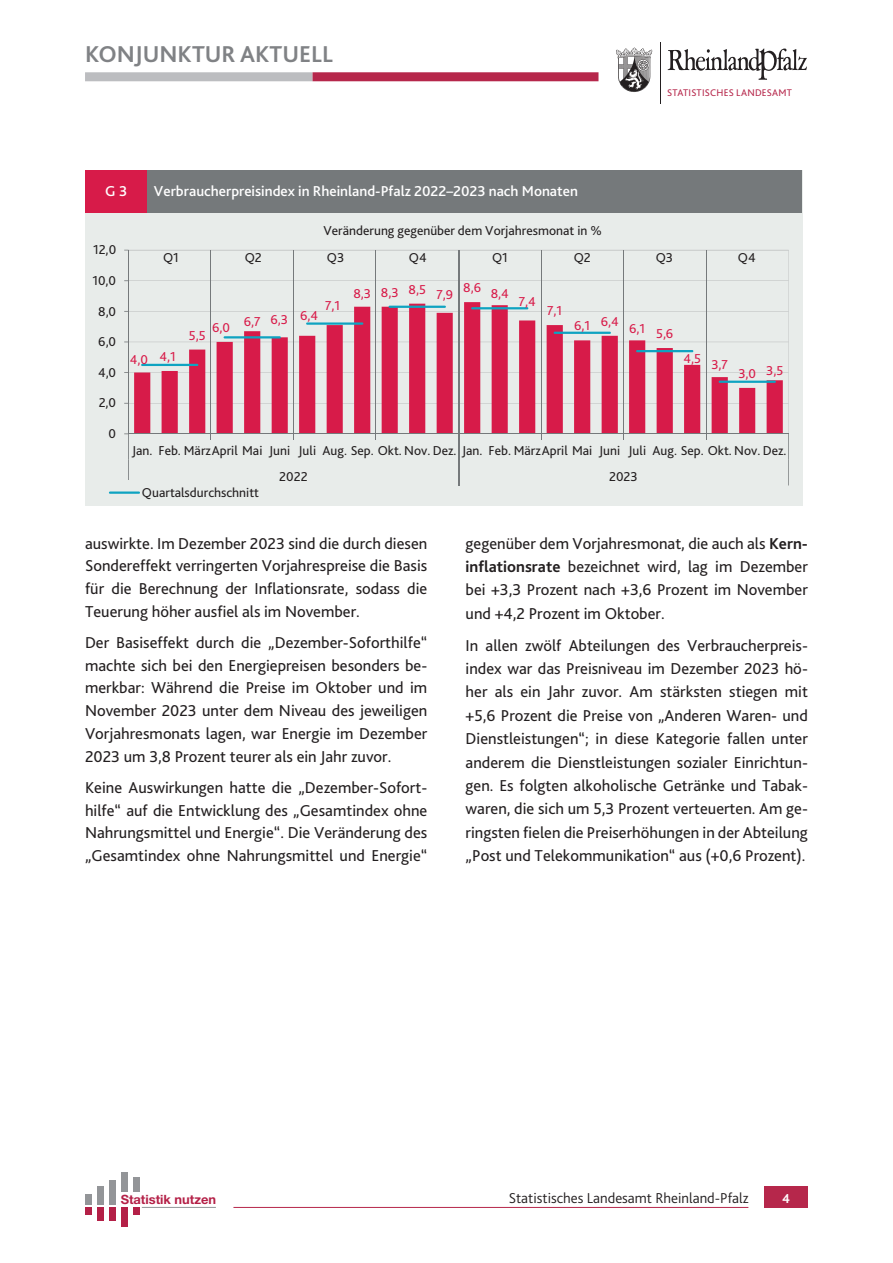
<style>
.page{position:relative;width:893px;height:1263px;background:#fff}
.page>*{position:absolute;margin:0;border:0;box-sizing:border-box;transform-origin:0 0}
.t1{font:700 24px "Bliss 2";color:#808285}
.Grundtext_11_15_p{font:16.5px/23.4px "Bliss 2";color:#231f20;text-align:justify}
.t2{font:500 15px "Bliss 2";color:#fff}
.t3{font:300 15px "Bliss 2";color:#231f20}
.t4{font:13.5px/25.8px "Bliss 2";color:#231f20}
.t5{font:13.5px "Bliss 2";color:#d81b49}
.t6{font:700 13.5px "Bliss 2";color:#fff}
.t7{font:700 12.75px "Helvetica Neue LT";color:#b42047}
.t8{font:10.2px "Bliss 2";letter-spacing:.02em;color:#b6274b}
.s1{font-weight:700}
</style>
<div class="page">
<div style="left:85px;top:1206px;width:7px;height:9px;background:#b42047"></div>
<div style="left:97px;top:1206px;width:7px;height:15px;background:#b42047"></div>
<div style="left:109px;top:1206px;width:7px;height:15px;background:#b42047"></div>
<div style="left:121px;top:1206px;width:7px;height:21px;background:#b42047"></div>
<div style="left:133px;top:1206px;width:7px;height:9px;background:#b42047"></div>
<div style="left:85px;top:1194px;width:7px;height:11px;background:#939598"></div>
<div style="left:97px;top:1186px;width:7px;height:19px;background:#939598"></div>
<div style="left:133px;top:1178px;width:7px;height:27px;background:#939598"></div>
<div style="left:121px;top:1172px;width:7px;height:33px;background:#939598"></div>
<div style="left:109px;top:1180px;width:7px;height:25px;background:#939598"></div>
<hr style="left:85px;top:1205px;width:141px;height:2px;background:#fff">
<div style="left:118px;top:1193px;width:99px;height:14px;background:#fff"></div>
<hr style="left:142px;top:1207px;width:73px;height:1px;background:#939598">
<hr style="left:233px;top:1207px;width:515px;height:1px;background:#b6274b">
<div style="left:764px;top:1186px;width:44px;height:22px;background:#b6274b"></div>
<div style="left:85px;top:170px;width:717px;height:335px;background:#e8ecea"></div>
<svg style="left:129px;top:250px;width:660px;height:184px"></svg>
<svg style="left:134px;top:302px;width:649px;height:131px"></svg>
<hr style="left:128px;top:250px;width:1px;height:184px;background:#75797b">
<hr style="left:128px;top:433px;width:660px;height:1px;background:#75797b">
<svg style="left:124px;top:433px;width:5px;height:47px"></svg>
<svg style="left:788px;top:434px;width:1px;height:51px"></svg>
<hr style="left:141px;top:364px;width:57px;height:2px;background:#0ea3c1">
<hr style="left:224px;top:336px;width:57px;height:2px;background:#0ea3c1">
<hr style="left:306px;top:322px;width:57px;height:3px;background:#0ea3c1">
<hr style="left:389px;top:306px;width:57px;height:2px;background:#0ea3c1">
<hr style="left:471px;top:307px;width:57px;height:2px;background:#0ea3c1">
<hr style="left:554px;top:332px;width:57px;height:2px;background:#0ea3c1">
<hr style="left:636px;top:350px;width:57px;height:2px;background:#0ea3c1">
<hr style="left:719px;top:381px;width:57px;height:2px;background:#0ea3c1">
<hr style="left:109px;top:491px;width:31px;height:3px;background:#0ea3c1">
<div style="left:85px;top:170px;width:63px;height:42px;background:#d71b49"></div>
<div style="left:147px;top:170px;width:655px;height:42px;background:#75797b"></div>
<hr style="left:210px;top:250px;width:1px;height:189px;background:#75797b">
<hr style="left:458px;top:250px;width:1px;height:236px;background:#75797b">
<hr style="left:541px;top:250px;width:1px;height:189px;background:#75797b">
<hr style="left:706px;top:250px;width:1px;height:189px;background:#75797b">
<hr style="left:623px;top:250px;width:1px;height:189px;background:#75797b">
<hr style="left:375px;top:250px;width:1px;height:189px;background:#75797b">
<hr style="left:293px;top:250px;width:1px;height:189px;background:#75797b">
<div style="left:85px;top:72px;width:228px;height:9px;background:#bcbdc0"></div>
<div style="left:313px;top:72px;width:285px;height:9px;background:#b6274b"></div>
<svg style="left:668px;top:48px;width:139px;height:32px"></svg>
<svg style="left:616px;top:47px;width:36px;height:45px"></svg>
<hr style="left:660px;top:42px;width:1px;height:62px;background:#231f20">
<h1 class="t1" style="left:85px;top:39px;width:249px">KONJUNKTUR AKTUELL</h1>
<p class="t2" style="left:105px;top:182px;width:23px">G 3</p>
<p class="t2" style="left:154px;top:182px;width:425px">Verbraucherpreisindex in Rheinland-Pfalz 2022–2023 nach Monaten</p>
<p class="t4" style="left:323px;top:218px;width:280px">Veränderung gegenüber dem Vorjahresmonat in %</p>
<p class="t8" style="left:667px;top:86px;width:126px">STATISTISCHES LANDESAMT</p>
<p class="t4" style="left:93px;top:236px;width:25px">12,0</p>
<p class="t4" style="left:92px;top:267px;width:25px">10,0</p>
<p class="t4" style="left:98px;top:298px;width:20px">8,0</p>
<p class="t4" style="left:98px;top:328px;width:19px">6,0</p>
<p class="t4" style="left:98px;top:359px;width:20px">4,0</p>
<p class="t4" style="left:99px;top:390px;width:19px">2,0</p>
<p class="t4" style="left:109px;top:420px;width:9px">0</p>
<p class="t4" style="left:163px;top:245px;width:17px">Q1</p>
<p class="t4" style="left:245px;top:245px;width:19px">Q2</p>
<p class="t4" style="left:327px;top:245px;width:19px">Q3</p>
<p class="t4" style="left:409px;top:245px;width:19px">Q4</p>
<p class="t4" style="left:492px;top:245px;width:17px">Q1</p>
<p class="t4" style="left:574px;top:245px;width:19px">Q2</p>
<p class="t4" style="left:656px;top:245px;width:19px">Q3</p>
<p class="t4" style="left:738px;top:245px;width:19px">Q4</p>
<p class="t5" style="left:130px;top:349px;width:47px">4,0 4,1</p>
<p class="t5" style="left:189px;top:327px;width:18px">5,5</p>
<p class="t5" style="left:325px;top:297px;width:17px">7,1</p>
<p class="t5" style="left:212px;top:312px;width:107px">6,0 6,7 6,3 6,4</p>
<p class="t5" style="left:353px;top:285px;width:101px">8,3 8,3 8,5 7,9</p>
<p class="t5" style="left:463px;top:279px;width:19px">8,6</p>
<p class="t5" style="left:491px;top:285px;width:20px">8,4</p>
<p class="t5" style="left:519px;top:293px;width:19px">7,4</p>
<p class="t5" style="left:547px;top:302px;width:17px">7,1</p>
<p class="t5" style="left:574px;top:315px;width:46px">6,1 6,4</p>
<p class="t5" style="left:629px;top:323px;width:46px">6,1 5,6</p>
<p class="t5" style="left:683px;top:350px;width:19px">4,5</p>
<p class="t5" style="left:711px;top:356px;width:18px">3,7</p>
<p class="t5" style="left:738px;top:363px;width:46px">3,0 3,5</p>
<p class="t4" style="left:279px;top:438px;width:509px;text-indent:-147px">Jan. Feb. MärzApril Mai Juni Juli Aug. Sep. Okt. Nov. Dez. Jan. Feb. MärzApril Mai Juni Juli Aug. Sep. Okt. Nov. Dez.<br>2022</p>
<p class="t4" style="left:609px;top:463px;width:30px">2023</p>
<p class="t4" style="left:142px;top:479px;width:119px">Quartalsdurchschnitt</p>
<p class="Grundtext_11_15_p" style="left:85px;top:531px;width:344px;line-height:22.8px">auswirkte. Im Dezember 2023 sind die durch diesen Sondereffekt verringerten Vorjahrespreise die Basis für die Berechnung der Inflationsrate, sodass die Teuerung höher ausfiel als im November.</p>
<p class="Grundtext_11_15_p" style="left:85px;top:631px;width:344px;line-height:22.8px">Der Basiseffekt durch die „Dezember-Soforthilfe“ machte sich bei den Energiepreisen besonders be&shy;merkbar: Während die Preise im Oktober und im November 2023 unter dem Niveau des jeweiligen Vorjahresmonats lagen, war Energie im Dezember 2023 um 3,8 Prozent teurer als ein Jahr zuvor.</p>
<p class="Grundtext_11_15_p" style="left:85px;top:776px;width:344px;line-height:22.8px">Keine Auswirkungen hatte die „Dezember-Sofort&shy;hilfe“ auf die Entwicklung des „Gesamtindex ohne Nahrungsmittel und Energie“. Die Veränderung des „Gesamtindex ohne Nahrungsmittel und Energie“</p>
<p class="Grundtext_11_15_p" style="left:466px;top:531px;width:344px">gegenüber dem Vorjahresmonat, die auch als <span class="s1">Kern&shy;inflationsrate</span> bezeichnet wird, lag im Dezember bei +3,3 Prozent nach +3,6 Prozent im November und +4,2 Prozent im Oktober.</p>
<p class="Grundtext_11_15_p" style="left:466px;top:633px;width:344px">In allen zwölf Abteilungen des Verbraucherpreis&shy;index war das Preisniveau im Dezember 2023 hö&shy;her als ein Jahr zuvor. Am stärksten stiegen mit +5,6 Prozent die Preise von „Anderen Waren- und Dienstleistungen“; in diese Kategorie fallen unter anderem die Dienstleistungen sozialer Einrichtun&shy;gen. Es folgten alkoholische Getränke und Tabak&shy;waren, die sich um 5,3 Prozent verteuerten. Am ge&shy;ringsten fielen die Preiserhöhungen in der Abteilung „Post und Telekommunikation“ aus (+0,6 Prozent).</p>
<p class="t7" style="left:121px;top:1192px;width:97px">Statistik nutzen</p>
<p class="t3" style="left:509px;top:1188px;width:241px">Statistisches Landesamt Rheinland-Pfalz</p>
<p class="t6" style="left:782px;top:1190px;width:9px">4</p>
</div>
